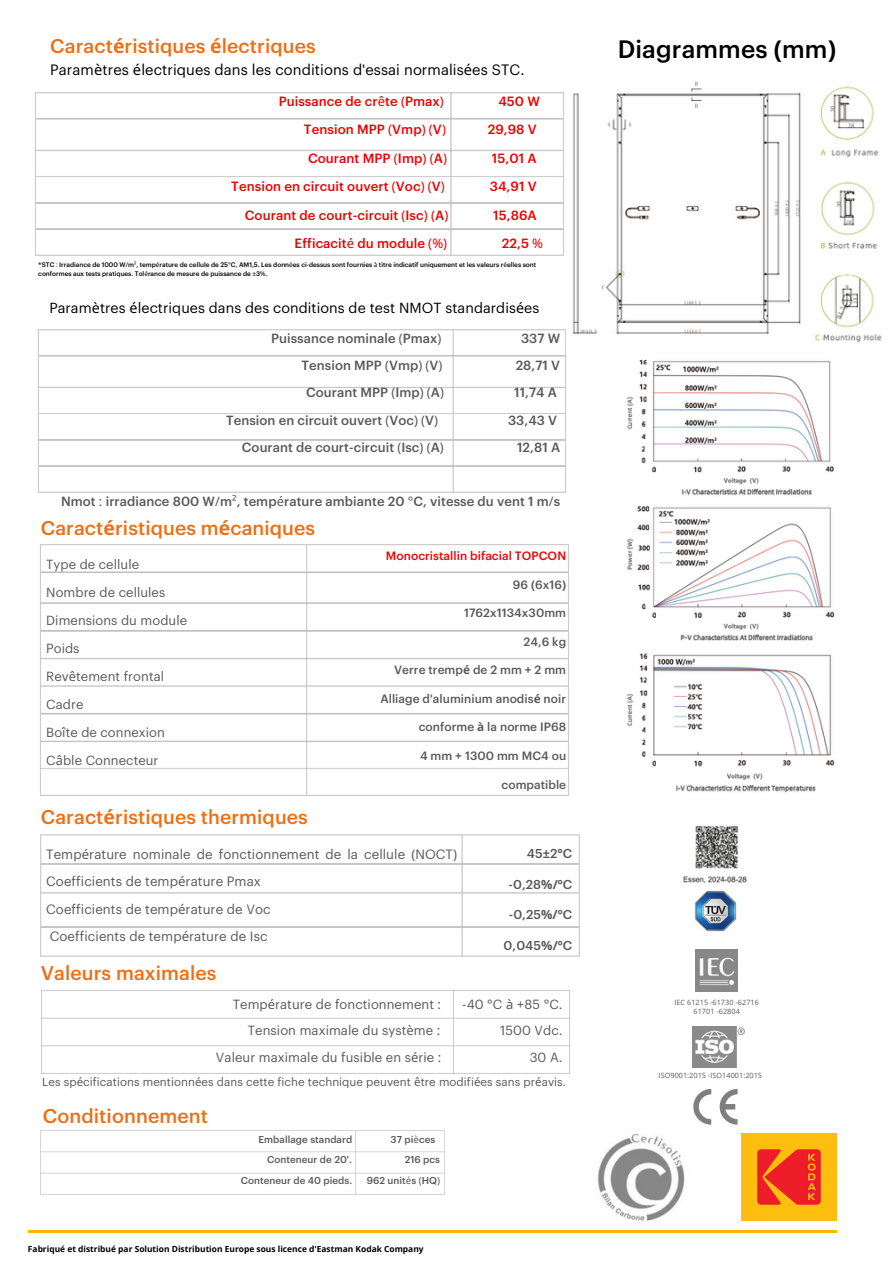
<style>
.page{position:relative;width:894px;height:1264px;background:#fff}
.page>*{position:absolute;margin:0;border:0;box-sizing:border-box;transform-origin:0 0}
.t1{font:500 24.6px "Graphik Trial";letter-spacing:.005em;color:#000}
.t2{font:500 19.5px "Graphik Trial";letter-spacing:.005em;color:#ec7016}
.t3{font:500 19.35px "Graphik Trial";letter-spacing:.005em;color:#ec7016}
.t4{font:14.7px "Graphik Trial";letter-spacing:.005em;color:#000}
.t5{font:14.25px "Graphik Trial";letter-spacing:.005em;color:#000}
.t6{font:13.2px/27.5px "Graphik Trial";letter-spacing:.005em;color:#595959}
.t7{font:500 13.05px "Graphik Trial";letter-spacing:.005em;color:#595959}
.t8{font:500 13.05px "Graphik Trial";letter-spacing:.005em;color:#ed0000}
.t9{font:13.05px "Graphik Trial";letter-spacing:.005em;color:#595959}
.t10{font:12.9px/28px "Graphik Trial";letter-spacing:.005em;color:#595959}
.t11{font:500 12.6px "Graphik Trial";letter-spacing:.005em;color:#595959}
.t12{font:500 11.85px "Graphik Trial";letter-spacing:.005em;color:#595959}
.t13{font:500 11.85px "Graphik Trial";letter-spacing:.005em;color:#ed0000}
.t14{font:11.55px "Graphik Trial";letter-spacing:.005em;color:#595959}
.t15{font:500 9.75px "Graphik Trial";letter-spacing:.005em;color:#595959}
.t16{font:700 8.4px "Open Sans";color:#000}
.t17{font:7.35px/8.6px "Open Sans";letter-spacing:.005em;color:#595959;text-align:center}
.t18{font:500 6.45px/8.6px "Graphik Trial";color:#000}
.s1{font-family:"Noto Sans";font-weight:700}
.s2{font-family:"Noto Sans"}
.s3{font-family:"Noto Sans";font-weight:400}
</style>
<div class="page">
<img style="left:695px;top:949px;width:42px;height:42px">
<img style="left:692px;top:1026px;width:52px;height:41px">
<img style="left:40px;top:544px;width:529px;height:252px">
<img style="left:40px;top:834px;width:540px;height:123px">
<svg style="left:693px;top:1089px;width:18px;height:35px"></svg>
<svg style="left:719px;top:1089px;width:18px;height:35px"></svg>
<img style="left:694px;top:890px;width:42px;height:41px">
<img style="left:741px;top:1133px;width:95px;height:87px">
<hr style="left:28px;top:1230px;width:808px;height:3px;background:#ffb700">
<img style="left:38px;top:329px;width:528px;height:164px">
<img style="left:40px;top:1130px;width:405px;height:65px">
<img style="left:572px;top:81px;width:310px;height:262px">
<img style="left:626px;top:359px;width:209px;height:434px">
<img style="left:683px;top:825px;width:64px;height:59px">
<img style="left:597px;top:1133px;width:88px;height:88px">
<h2 class="t3" style="left:50px;top:37px;width:267px">Caract<span class="s1">é</span>ristiques <span class="s1">é</span>lectriques</h2>
<h4 class="t4" style="left:50px;top:63px;width:475px">Param<span class="s2">è</span>tres <span class="s2">é</span>lectriques dans les conditions d'essai normalis<span class="s2">é</span>es STC.</h4>
<p class="t8" style="left:278px;top:95px;width:167px">Puissance de cr<span class="s3">ê</span>te <span class="s3">(</span>Pmax<span class="s3">)</span></p>
<p class="t8" style="left:498px;top:95px;width:43px">450 W</p>
<p class="t8" style="left:304px;top:124px;width:143px">Tension MPP <span class="s3">(</span>Vmp<span class="s3">) (</span>V<span class="s3">)</span></p>
<p class="t8" style="left:487px;top:124px;width:51px">29,98 V</p>
<p class="t8" style="left:308px;top:152px;width:140px">Courant MPP <span class="s3">(</span>Imp<span class="s3">) (</span>A<span class="s3">)</span></p>
<p class="t8" style="left:492px;top:152px;width:46px">15,01 A</p>
<p class="t8" style="left:231px;top:180px;width:215px">Tension en circuit ouvert <span class="s3">(</span>Voc<span class="s3">) (</span>V<span class="s3">)</span></p>
<p class="t8" style="left:489px;top:180px;width:48px">34,91 V</p>
<p class="t8" style="left:245px;top:209px;width:205px">Courant de court-circuit <span class="s3">(</span>Isc<span class="s3">) (</span>A<span class="s3">)</span></p>
<p class="t8" style="left:493px;top:209px;width:45px">15,86A</p>
<p class="t8" style="left:294px;top:237px;width:154px">Efficacit<span class="s3">é</span> du module <span class="s3">(%)</span></p>
<p class="t8" style="left:501px;top:237px;width:43px">22,5 <span class="s3">%</span></p>
<p class="t18" style="left:38px;top:261px;width:499px"><span class="s3">*</span>STC <span class="s3">:</span> Irradiance de 1000 W<span class="s3">/</span>m<span class="s3">²</span>, temp<span class="s3">é</span>rature de cellule de 25<span class="s3">°</span>C, AM1,5. Les donn<span class="s3">é</span>es ci-dessus sont fournies <span class="s3">à</span> titre indicatif uniquement et les valeurs r<span class="s3">é</span>elles sont conformes aux tests pratiques. Tol<span class="s3">é</span>rance de mesure de puissance de <span class="s3">±</span>3<span class="s3">%</span>.</p>
<h2 class="t5" style="left:49px;top:301px;width:491px">Param<span class="s2">è</span>tres <span class="s2">é</span>lectriques dans des conditions de test NMOT standardis<span class="s2">é</span>es</h2>
<h1 class="t7" style="left:271px;top:332px;width:172px">Puissance nominale <span class="s3">(</span>Pmax<span class="s3">)</span></h1>
<h1 class="t7" style="left:521px;top:332px;width:41px">337 W</h1>
<h1 class="t7" style="left:301px;top:360px;width:142px">Tension MPP <span class="s3">(</span>Vmp<span class="s3">) (</span>V<span class="s3">)</span></h1>
<h1 class="t7" style="left:515px;top:360px;width:46px">28,71 V</h1>
<h1 class="t7" style="left:306px;top:387px;width:139px">Courant MPP <span class="s3">(</span>Imp<span class="s3">) (</span>A<span class="s3">)</span></h1>
<h1 class="t7" style="left:514px;top:387px;width:44px">11,74 A</h1>
<h1 class="t7" style="left:226px;top:414px;width:213px">Tension en circuit ouvert <span class="s3">(</span>Voc<span class="s3">) (</span>V<span class="s3">)</span></h1>
<h1 class="t7" style="left:508px;top:414px;width:50px">33,43 V</h1>
<h1 class="t7" style="left:242px;top:441px;width:203px">Courant de court-circuit <span class="s3">(</span>Isc<span class="s3">) (</span>A<span class="s3">)</span></h1>
<h1 class="t7" style="left:517px;top:441px;width:45px">12,81 A</h1>
<h3 class="t7" style="left:61px;top:495px;width:500px">Nmot <span class="s3">:</span> irradiance 800 W<span class="s3">/</span>m<span class="s3">²</span>, temp<span class="s3">é</span>rature ambiante 20 <span class="s3">°</span>C, vitesse du vent 1 m<span class="s3">/</span>s</h3>
<p class="t3" style="left:41px;top:519px;width:276px">Caract<span class="s1">é</span>ristiques m<span class="s1">é</span>caniques</p>
<p class="t10" style="left:46px;top:550px;width:142px">Type de cellule<br>Nombre de cellules<br>Dimensions du module<br>Poids<br>Rev<span class="s2">ê</span>tement frontal<br>Cadre<br>Bo<span class="s2">î</span>te de connexion<br>C<span class="s2">â</span>ble Connecteur</p>
<h6 class="t3" style="left:41px;top:808px;width:268px">Caract<span class="s1">é</span>ristiques thermiques</h6>
<p class="t13" style="left:386px;top:550px;width:182px">Monocristallin bifacial TOPCON</p>
<h6 class="t12" style="left:513px;top:579px;width:55px">96 <span class="s1">(</span>6x16<span class="s1">)</span></h6>
<p class="t12" style="left:464px;top:607px;width:103px">1762x1134x30mm</p>
<p class="t12" style="left:523px;top:636px;width:44px">24,6 kg</p>
<p class="t12" style="left:394px;top:664px;width:173px">Verre tremp<span class="s1">é</span> de 2 mm <span class="s1">+</span> 2 mm</p>
<p class="t12" style="left:380px;top:693px;width:187px">Alliage d'aluminium anodis<span class="s1">é</span> noir</p>
<p class="t12" style="left:418px;top:722px;width:149px">conforme <span class="s1">à</span> la norme IP68</p>
<p class="t12" style="left:420px;top:750px;width:147px">4 mm <span class="s1">+</span> 1300 mm MC4 ou</p>
<p class="t12" style="left:501px;top:779px;width:66px">compatible</p>
<h3 class="t6" style="left:46px;top:840px;width:412px">Temp<span class="s2">é</span>rature nominale de fonctionnement de la cellule <span class="s2">(</span>NOCT<span class="s2">)<br></span>Coefficients de temp<span class="s2">é</span>rature Pmax<br>Coefficients de temp<span class="s2">é</span>rature de Voc<br>Coefficients de temp<span class="s2">é</span>rature de Isc</h3>
<p class="t11" style="left:526px;top:848px;width:47px">45<span class="s1">±</span>2<span class="s1">°</span>C</p>
<p class="t11" style="left:508px;top:878px;width:65px">-0,28<span class="s1">%/º</span>C</p>
<p class="t11" style="left:508px;top:909px;width:65px">-0,25<span class="s1">%/º</span>C</p>
<p class="t11" style="left:503px;top:939px;width:70px">0,045<span class="s1">%/º</span>C</p>
<p class="t3" style="left:41px;top:964px;width:177px">Valeurs maximales</p>
<h5 class="t9" style="left:233px;top:997px;width:210px">Temp<span class="s2">é</span>rature de fonctionnement <span class="s2">:</span></h5>
<h5 class="t9" style="left:462px;top:997px;width:102px">-40 <span class="s2">°</span>C <span class="s2">à +</span>85 <span class="s2">°</span>C.</h5>
<h5 class="t9" style="left:248px;top:1024px;width:194px">Tension maximale du syst<span class="s2">è</span>me <span class="s2">:</span></h5>
<h5 class="t9" style="left:500px;top:1024px;width:64px">1500 Vdc.</h5>
<p class="t9" style="left:216px;top:1051px;width:227px">Valeur maximale du fusible en s<span class="s2">é</span>rie <span class="s2">:</span></p>
<p class="t9" style="left:529px;top:1051px;width:34px">30 A.</p>
<h2 class="t14" style="left:42px;top:1076px;width:525px">Les sp<span class="s2">é</span>cifications mentionn<span class="s2">é</span>es dans cette fiche technique peuvent <span class="s2">ê</span>tre modifi<span class="s2">é</span>es sans pr<span class="s2">é</span>avis.</h2>
<h2 class="t2" style="left:43px;top:1106px;width:167px">Conditionnement</h2>
<p class="t15" style="left:258px;top:1134px;width:95px">Emballage standard</p>
<p class="t15" style="left:390px;top:1134px;width:46px">37 pi<span class="s3">è</span>ces</p>
<p class="t15" style="left:267px;top:1155px;width:86px">Conteneur de 20'.</p>
<p class="t15" style="left:404px;top:1155px;width:37px">216 pcs</p>
<p class="t15" style="left:241px;top:1175px;width:113px">Conteneur de 40 pieds.</p>
<p class="t15" style="left:366px;top:1175px;width:75px">962 unit<span class="s3">é</span>s <span class="s3">(</span>HQ<span class="s3">)</span></p>
<p class="t16" style="left:28px;top:1242px;width:397px">Fabriqué et distribué par Solution Distribution Europe sous licence d'Eastman Kodak Company</p>
<p class="t1" style="left:617px;top:38px;width:220px">Diagrammes <span class="s1">(</span>mm<span class="s1">)</span></p>
<p class="t17" style="left:674px;top:998px;width:86px">IEC 61215 -61730 -62716<br>61701 -62804</p>
<h5 class="t17" style="left:658px;top:1070px;width:105px">ISO9001:2015 -ISO14001:2015</h5>
</div>
